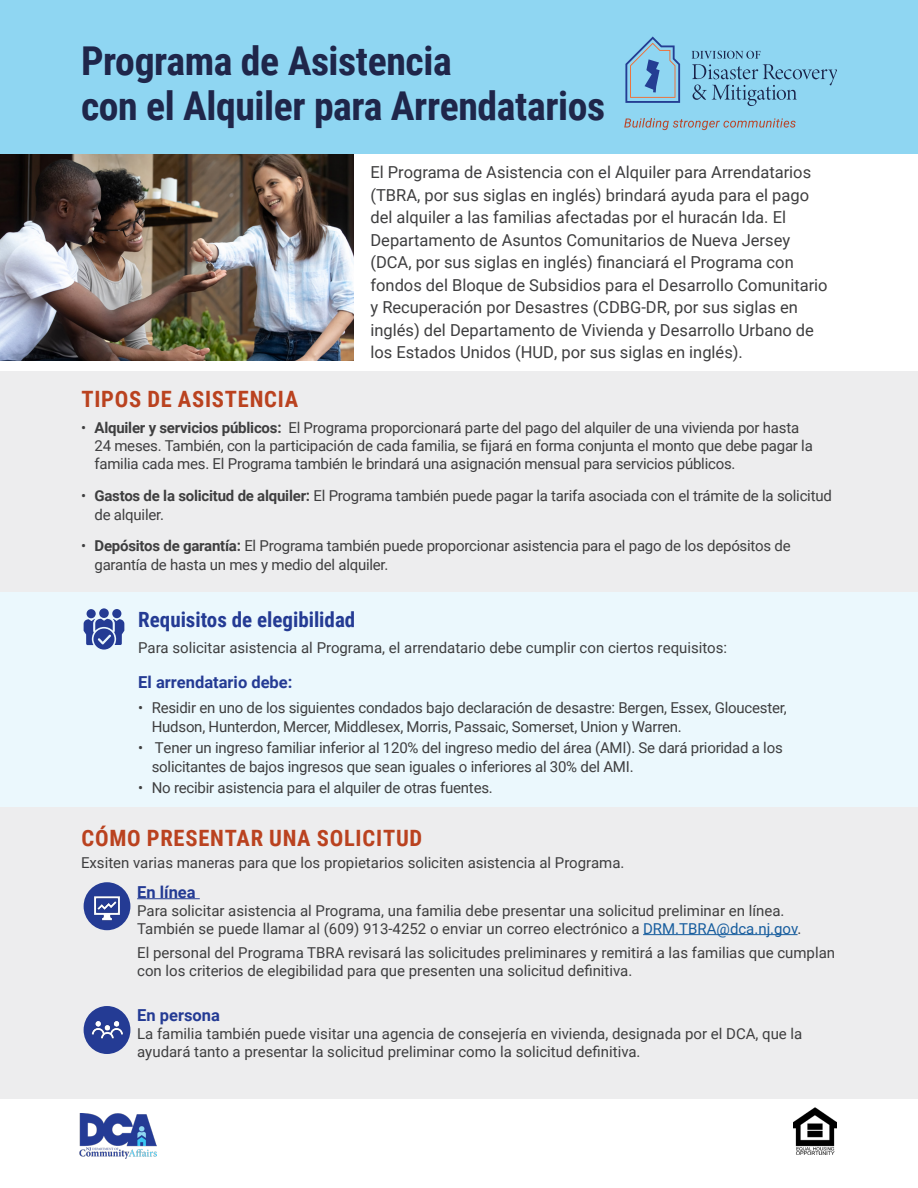
<style>
.page{position:relative;width:918px;height:1188px;background:#fff}
.page>*{position:absolute;margin:0;border:0;box-sizing:border-box;transform-origin:0 0}
.MainHeader{font:700 39.75px/45px "Roboto Condensed";letter-spacing:-.01em;color:#1f264a}
.SubHead{font:700 22.5px "Roboto Condensed";letter-spacing:.035em;color:#ba421f}
.SubHead-2{font:700 21px "Roboto Condensed";color:#243b94}
.Body_Type{font:16.5px/22.5px "Roboto";color:#3e3e3f}
.Body_Type-2{font:700 16.5px "Roboto";color:#243b94}
.Body_Type-3{font:15px/18.3px "Roboto";letter-spacing:-.015em;color:#3e3e3f}
.s1{font-weight:700}
.s2{color:#175d9e}
</style>
<div class="page">
<img style="left:0;top:153px;width:353px;height:208px">
<div style="left:0;top:371px;width:918px;height:221px;background:#ededee"></div>
<div style="left:0;top:592px;width:918px;height:216px;background:#ebf8fd"></div>
<div style="left:0;top:0;width:918px;height:153px;background:#8fd6f2"></div>
<svg style="left:625px;top:37px;width:55px;height:66px"></svg>
<svg style="left:692px;top:51px;width:145px;height:55px"></svg>
<svg style="left:624px;top:118px;width:172px;height:12px"></svg>
<svg style="left:84px;top:608px;width:40px;height:42px"></svg>
<div style="left:0;top:808px;width:918px;height:291px;background:#ededee"></div>
<hr style="left:137px;top:898px;width:63px;height:1px;background:#243b94">
<hr style="left:643px;top:934px;width:155px;height:1px;background:#175d9e">
<img style="left:80px;top:1113px;width:77px;height:46px">
<img style="left:793px;top:1108px;width:44px;height:47px">
<div style="left:84px;top:882px;width:46px;height:48px;background:#243b94;border-radius:50%"></div>
<img style="left:90px;top:896px;width:34px;height:27px">
<div style="left:84px;top:1006px;width:46px;height:48px;background:#243b94;border-radius:50%"></div>
<img style="left:90px;top:1021px;width:34px;height:26px">
<p class="MainHeader" style="left:81px;top:37px;width:526px">Programa de Asistencia<br>con el Alquiler para Arrendatarios</p>
<p class="Body_Type" style="left:370px;top:160px;width:459px">El Programa de Asistencia con el Alquiler para Arrendatarios (TBRA, por sus siglas en inglés) brindará ayuda para el pago del alquiler a las familias afectadas por el huracán Ida. El Departamento de Asuntos Comunitarios de Nueva Jersey (DCA, por sus siglas en inglés) financiará el Programa con fondos del Bloque de Subsidios para el Desarrollo Comunitario y Recuperación por Desastres (CDBG-DR, por sus siglas en inglés) del Departamento de Vivienda y Desarrollo Urbano de los Estados Unidos (HUD, por sus siglas en inglés).</p>
<p class="SubHead" style="left:81px;top:384px;width:218px">TIPOS DE ASISTENCIA</p>
<p class="Body_Type-3" style="left:94px;top:418px;width:720px;text-indent:-14px">• <span class="s1">Alquiler y servicios públicos:</span> El Programa proporcionará parte del pago del alquiler de una vivienda por hasta<br>24 meses. También, con la participación de cada familia, se fijará en forma conjunta el monto que debe pagar la familia cada mes. El Programa también le brindará una asignación mensual para servicios públicos.</p>
<p class="Body_Type-3" style="left:94px;top:486px;width:739px;text-indent:-14px">• <span class="s1">Gastos de la solicitud de alquiler:</span> El Programa también puede pagar la tarifa asociada con el trámite de la solicitud de alquiler.</p>
<p class="Body_Type-3" style="left:94px;top:536px;width:698px;text-indent:-14px">• <span class="s1">Depósitos de garantía:</span> El Programa también puede proporcionar asistencia para el pago de los depósitos de garantía de hasta un mes y medio del alquiler.</p>
<p class="SubHead-2" style="left:138px;top:605px;width:219px">Requisitos de elegibilidad</p>
<p class="Body_Type-3" style="left:138px;top:638px;width:590px">Para solicitar asistencia al Programa, el arrendatario debe cumplir con ciertos requisitos:</p>
<p class="Body_Type-2" style="left:138px;top:671px;width:156px">El arrendatario debe:</p>
<p class="Body_Type-3" style="left:152px;top:698px;width:637px;text-indent:-14px">• Residir en uno de los siguientes condados bajo declaración de desastre: Bergen, Essex, Gloucester,<br>Hudson, Hunterdon, Mercer, Middlesex, Morris, Passaic, Somerset, Union y Warren.</p>
<p class="Body_Type-3" style="left:152px;top:738px;width:633px;text-indent:-14px">• Tener un ingreso familiar inferior al 120% del ingreso medio del área (AMI). Se dará prioridad a los solicitantes de bajos ingresos que sean iguales o inferiores al 30% del AMI.</p>
<p class="Body_Type-3" style="left:138px;top:778px;width:356px">• No recibir asistencia para el alquiler de otras fuentes.</p>
<p class="SubHead" style="left:81px;top:822px;width:342px">CÓMO PRESENTAR UNA SOLICITUD</p>
<p class="Body_Type-3" style="left:81px;top:853px;width:545px">Exsiten varias maneras para que los propietarios soliciten asistencia al Programa.</p>
<p class="Body_Type-2" style="left:137px;top:880px;width:60px">En línea</p>
<p class="Body_Type-3" style="left:137px;top:901px;width:666px">Para solicitar asistencia al Programa, una familia debe presentar una solicitud preliminar en línea.<br>También se puede llamar al (609) 913-4252 o enviar un correo electrónico a <span class="s2">DRM.TBRA@dca.nj.gov</span>.</p>
<p class="Body_Type-3" style="left:137px;top:943px;width:699px">El personal del Programa TBRA revisará las solicitudes preliminares y remitirá a las familias que cumplan con los criterios de elegibilidad para que presenten una solicitud definitiva.</p>
<p class="Body_Type-2" style="left:137px;top:1003px;width:84px">En persona</p>
<p class="Body_Type-3" style="left:137px;top:1024px;width:667px">La familia también puede visitar una agencia de consejería en vivienda, designada por el DCA, que la ayudará tanto a presentar la solicitud preliminar como la solicitud definitiva.</p>
</div>
